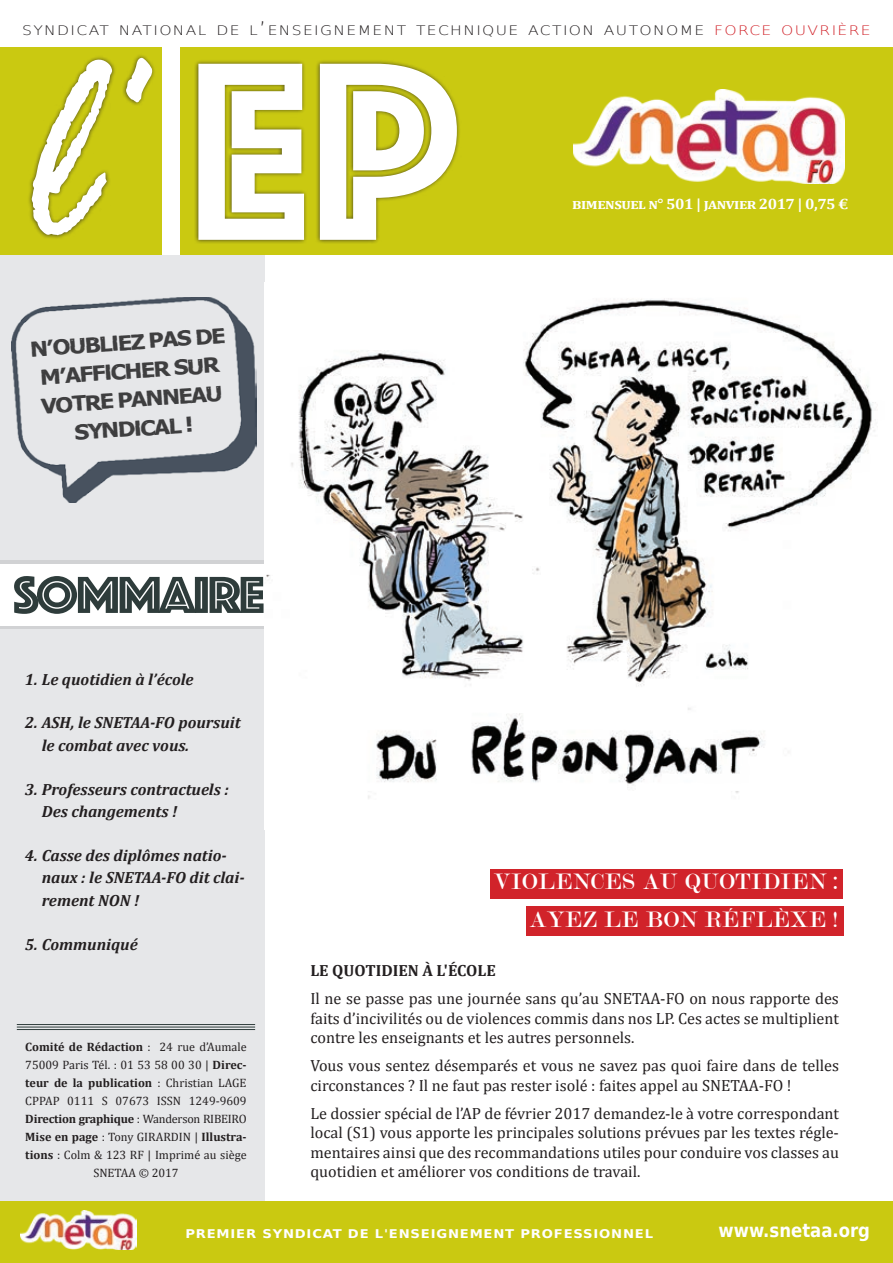
<style>
.page{position:relative;width:893px;height:1263px;background:#fff}
.page>*{position:absolute;margin:0;border:0;box-sizing:border-box;transform-origin:0 0}
.t1{font:264px "Phosphate Inline";color:#fff}
.t2{font:54px "Phosphate Inline";letter-spacing:-.04em;color:#2e3c3b;scale:1.06 1}
.t3{font:24px/37.5px "Modern";letter-spacing:.04em;color:#fff;text-align:right}
.t4{font:21.6px/28.8px "Dreamer";color:#3e3e3f;text-align:center;scale:1.18 1}
.t5{font:700 18.75px "DejaVu Sans";color:#fff;scale:.88 1}
.t6{font:16.2px/19.5px "Cambria";color:#231f20;text-align:justify}
.t7{font:italic 700 16.2px/22.5px "Cambria";color:#231f20}
.t8{font:700 16.2px "Cambria";color:#231f20}
.t9{font:700 15px "Cambria";letter-spacing:-.03em;color:#fff;scale:1.06 1}
.t10{font:200 13.2px "DejaVu Sans";letter-spacing:.085em;color:#231f20;scale:1.18 1}
.t11{font:12.15px/18px "Cambria";color:#231f20;text-align:center}
.t12{font:700 12px "DejaVu Sans";letter-spacing:.06em;color:#fff;scale:1.1 1}
.s1{font-size:18.9px}
.s2{color:#d1232a}
.s3{font-weight:700}
</style>
<div class="page">
<div style="left:0;top:243px;width:265px;height:1020px;background:#e6e7e9"></div>
<div style="left:0;top:48px;width:893px;height:207px;background:#cac911"></div>
<div style="left:28px;top:55px;width:89px;height:185px;background:#231f20;opacity:.75"></div>
<svg style="left:32px;top:59px;width:80px;height:176px"></svg>
<div style="left:194px;top:59px;width:267px;height:185px;background:#231f20;opacity:.75"></div>
<div style="left:121px;top:53px;width:36px;height:54px;background:#231f20;opacity:.75"></div>
<div style="left:162px;top:48px;width:18px;height:207px;background:#fff"></div>
<img style="left:574px;top:90px;width:270px;height:93px">
<div style="left:0;top:560px;width:265px;height:69px;background:linear-gradient(to right,#d1d2d4,#d1d2d4)"></div>
<div style="left:0;top:564px;width:265px;height:61px;background:#fff"></div>
<img style="left:12px;top:297px;width:244px;height:206px">
<hr style="left:17px;top:1024px;width:238px;height:1px;background:#2e3c3b">
<hr style="left:17px;top:1026px;width:238px;height:1px;background:#2e3c3b">
<hr style="left:17px;top:1029px;width:238px;height:1px;background:#2e3c3b">
<img style="left:266px;top:298px;width:610px;height:501px">
<div style="left:491px;top:869px;width:352px;height:29px;background:#d1232a"></div>
<div style="left:526px;top:907px;width:317px;height:29px;background:#d1232a"></div>
<div style="left:0;top:1201px;width:893px;height:62px;background:#cac911"></div>
<img style="left:20px;top:1210px;width:116px;height:40px">
<svg style="left:124px;top:57px;width:30px;height:46px"></svg>
<p class="t10" style="left:22px;top:20px;width:721px">SYNDICAT NATIONAL DE L<span class="s1">’</span>ENSEIGNEMENT TECHNIQUE ACTION AUTONOME <span class="s2">FORCE OUVRIÈRE</span></p>
<h1 class="t1" style="left:189px;top:-36px;width:273px">EP</h1>
<h3 class="t4" style="left:29px;top:334px;width:167px;rotate:-4deg">N'OUBLIEZ PAS DE<br>M'AFFICHER SUR<br>VOTRE PANNEAU<br>SYNDICAL !</h3>
<p class="t9" style="left:572px;top:194px;width:262px">bimensuel n° 501 | janvier 2017 | 0,75 €</p>
<h2 class="t2" style="left:13px;top:556px;width:239px">SOMMAIRE</h2>
<p class="t7" style="left:25px;top:667px;width:170px">1. Le quotidien à l’école</p>
<p class="t7" style="left:42px;top:711px;width:200px;text-indent:-17px">2. ASH, le SNETAA-FO poursuit le combat avec vous.</p>
<p class="t7" style="left:42px;top:777px;width:189px;text-indent:-17px">3. Professeurs contractuels :<br>Des changements !</p>
<p class="t7" style="left:42px;top:843px;width:204px;text-indent:-17px">4. Casse des diplômes natio&shy;naux : le SNETAA-FO dit clai&shy;rement NON !</p>
<p class="t7" style="left:25px;top:932px;width:115px">5. Communiqué</p>
<h3 class="t3" style="left:494px;top:863px;width:347px">VIOLENCES AU QUOTIDIEN :<br>AYEZ LE BON RÉFLÈXE !</h3>
<p class="t11" style="left:25px;top:1038px;width:223px"><span class="s3">Comité de Rédaction</span> : 24 rue d’Aumale 75009 Paris Tél. : 01 53 58 00 30 | <span class="s3">Direc&shy;teur de la publication</span> : Christian LAGE CPPAP 0111 S 07673 ISSN 1249-9609<br><span class="s3">Direction graphique</span> : Wanderson RIBEIRO <span class="s3">Mise en page</span> : Tony GIRARDIN | <span class="s3">Illustra&shy;tions</span> : Colm &amp; 123 RF | Imprimé au siège SNETAA © 2017</p>
<p class="t8" style="left:310px;top:959px;width:187px">LE QUOTIDIEN À L'ÉCOLE</p>
<p class="t6" style="left:310px;top:989px;width:530px">Il ne se passe pas une journée sans qu’au SNETAA-FO on nous rapporte des faits d’incivilités ou de violences commis dans nos LP. Ces actes se multiplient contre les enseignants et les autres personnels.</p>
<p class="t6" style="left:310px;top:1056px;width:530px">Vous vous sentez désemparés et vous ne savez pas quoi faire dans de telles circonstances ? Il ne faut pas rester isolé : faites appel au SNETAA-FO !</p>
<p class="t6" style="left:310px;top:1103px;width:530px">Le dossier spécial de l’AP de février 2017 demandez-le à votre correspondant local (S1) vous apporte les principales solutions prévues par les textes régle&shy;mentaires ainsi que des recommandations utiles pour conduire vos classes au quotidien et améliorer vos conditions de travail.</p>
<p class="t12" style="left:185px;top:1224px;width:427px">PREMIER SYNDICAT DE L'ENSEIGNEMENT PROFESSIONNEL</p>
<p class="t5" style="left:719px;top:1215px;width:174px">www.snetaa.org</p>
<p class="t5" style="left:711px;top:1222px;width:174px">www.snetaa.org</p>
</div>
